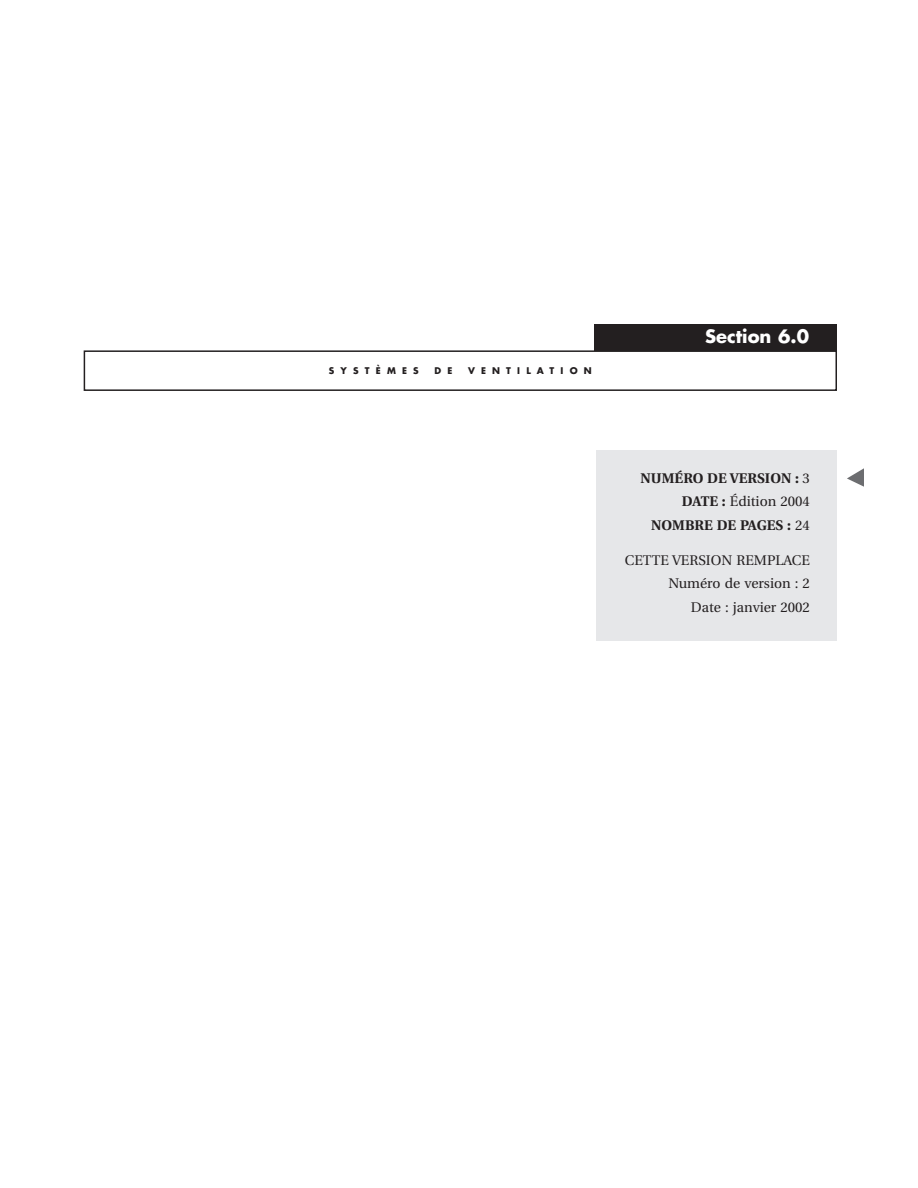
<style>
.page{position:relative;width:918px;height:1188px;background:#fff}
.page>*{position:absolute;margin:0;border:0;box-sizing:border-box;transform-origin:0 0}
.t1{font:700 18px "Futura";color:#fff}
.t2{font:13.95px/23.4px "Utopia";color:#231f20;text-align:right}
.t3{font:700 13.95px/23.4px "Utopia";color:#231f20;text-align:right}
.t4{font:700 9px "Futura";letter-spacing:.685em;color:#231f20}
.s1{font-weight:400}
</style>
<div class="page">
<div style="left:594px;top:324px;width:243px;height:27px;background:#231f20"></div>
<div style="left:84px;top:350px;width:753px;height:41px;border:2px solid #231f20"></div>
<svg style="left:847px;top:468px;width:17px;height:19px"></svg>
<div style="left:596px;top:450px;width:241px;height:190px;background:#e6e7e9"></div>
<p class="t4" style="left:329px;top:366px;width:91px">SYSTÈMES</p>
<p class="t4" style="left:434px;top:366px;width:19px">D E</p>
<p class="t4" style="left:468px;top:366px;width:125px">VENTILATION</p>
<p class="t1" style="left:705px;top:328px;width:106px">Section 6.0</p>
<p class="t3" style="left:641px;top:468px;width:171px">NUMÉRO DE VERSION : <span class="s1">3<br></span>DATE : <span class="s1">Édition 2004<br></span>NOMBRE DE PAGES : <span class="s1">24</span></p>
<p class="t2" style="left:625px;top:550px;width:187px">CETTE VERSION REMPLACE<br>Numéro de version : 2<br>Date : janvier 2002</p>
</div>
